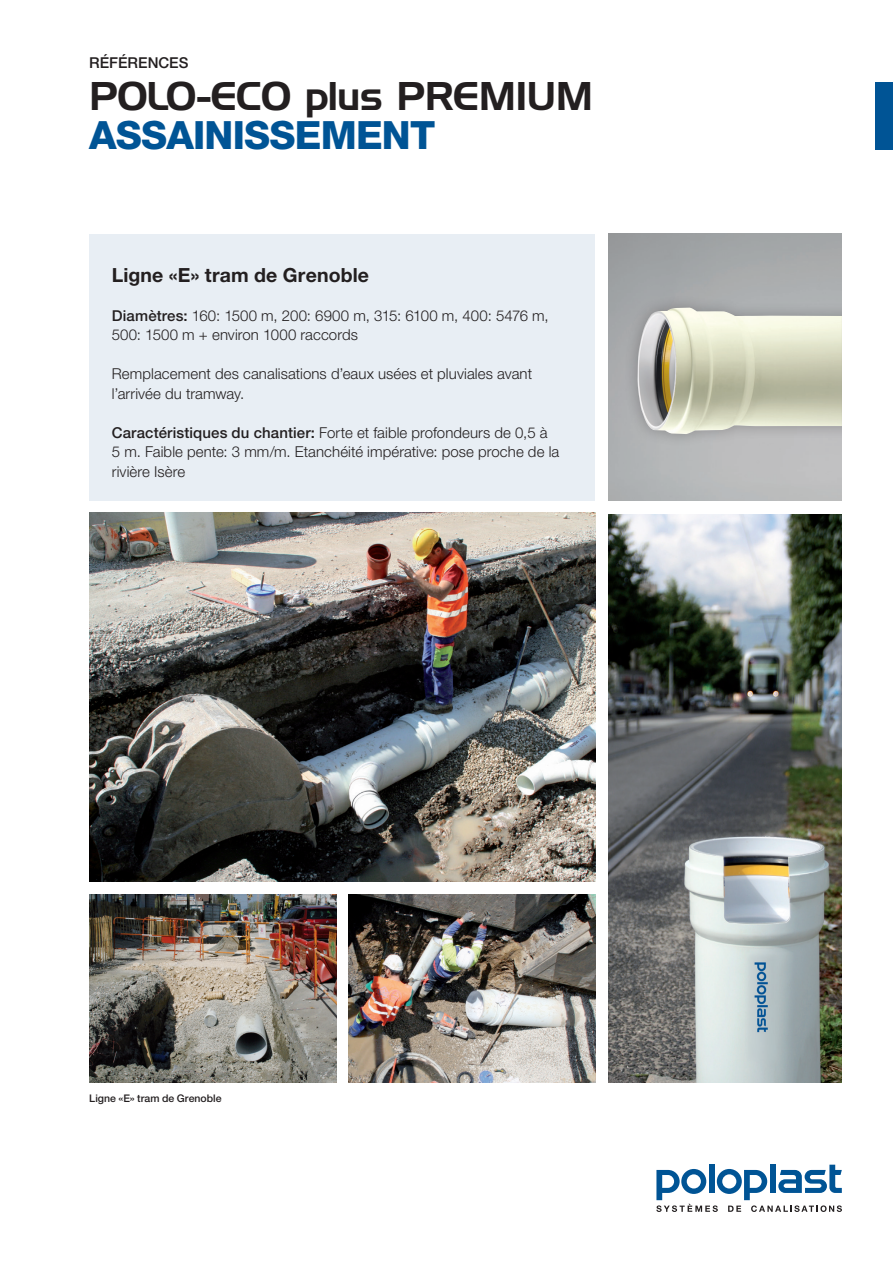
<style>
.page{position:relative;width:893px;height:1263px;background:#fff}
.page>*{position:absolute;margin:0;border:0;box-sizing:border-box;transform-origin:0 0}
.t1{font:39px "Handel Gothic BT";letter-spacing:-.02em;color:#231f20}
.t2{font:800 39px "Helvetica Neue LT Pro";letter-spacing:-.02em;color:#005495}
.t3{font:700 19.5px "Helvetica Neue LT Pro";letter-spacing:.005em;color:#231f20}
.t4{font:300 15px/19.5px "Helvetica Neue LT Pro";letter-spacing:.005em;color:#231f20}
.t5{font:500 15px "Helvetica Neue LT Pro";color:#231f20}
.t6{font:500 10.5px "Helvetica Neue LT Pro";color:#231f20}
.s1{font-weight:500}
</style>
<div class="page">
<div style="left:876px;top:82px;width:17px;height:67px;background:#005495"></div>
<div style="left:89px;top:234px;width:506px;height:267px;background:#e8eef4"></div>
<div style="left:623px;top:293px;width:219px;height:155px;background:#231f20;opacity:.3"></div>
<img style="left:637px;top:308px;width:205px;height:126px">
<svg style="left:656px;top:1165px;width:186px;height:47px"></svg>
<img style="left:89px;top:513px;width:506px;height:368px">
<img style="left:89px;top:894px;width:247px;height:188px">
<img style="left:349px;top:894px;width:246px;height:188px">
<img style="left:608px;top:514px;width:234px;height:568px">
<p class="t5" style="left:89px;top:54px;width:101px">RÉFÉRENCES</p>
<h1 class="t1" style="left:89px;top:73px;width:505px">POLO-ECO plus PREMIUM</h1>
<h1 class="t2" style="left:89px;top:112px;width:348px">ASSAINISSEMENT</h1>
<h2 class="t3" style="left:112px;top:263px;width:259px">Ligne «E» tram de Grenoble</h2>
<p class="t4" style="left:112px;top:306px;width:438px"><span class="s1">Diamètres:</span> 160: 1500 m, 200: 6900 m, 315: 6100 m, 400: 5476 m,<br>500: 1500 m + environ 1000 raccords</p>
<p class="t4" style="left:112px;top:364px;width:422px">Remplacement des canalisations d’eaux usées et pluviales avant l’arrivée du tramway.</p>
<p class="t4" style="left:112px;top:423px;width:449px"><span class="s1">Caractéristiques du chantier:</span> Forte et faible profondeurs de 0,5 à<br>5 m. Faible pente: 3 mm/m. Etanchéité impérative: pose proche de la rivière Isère</p>
<p class="t6" style="left:89px;top:1092px;width:134px">Ligne «E» tram de Grenoble</p>
</div>
